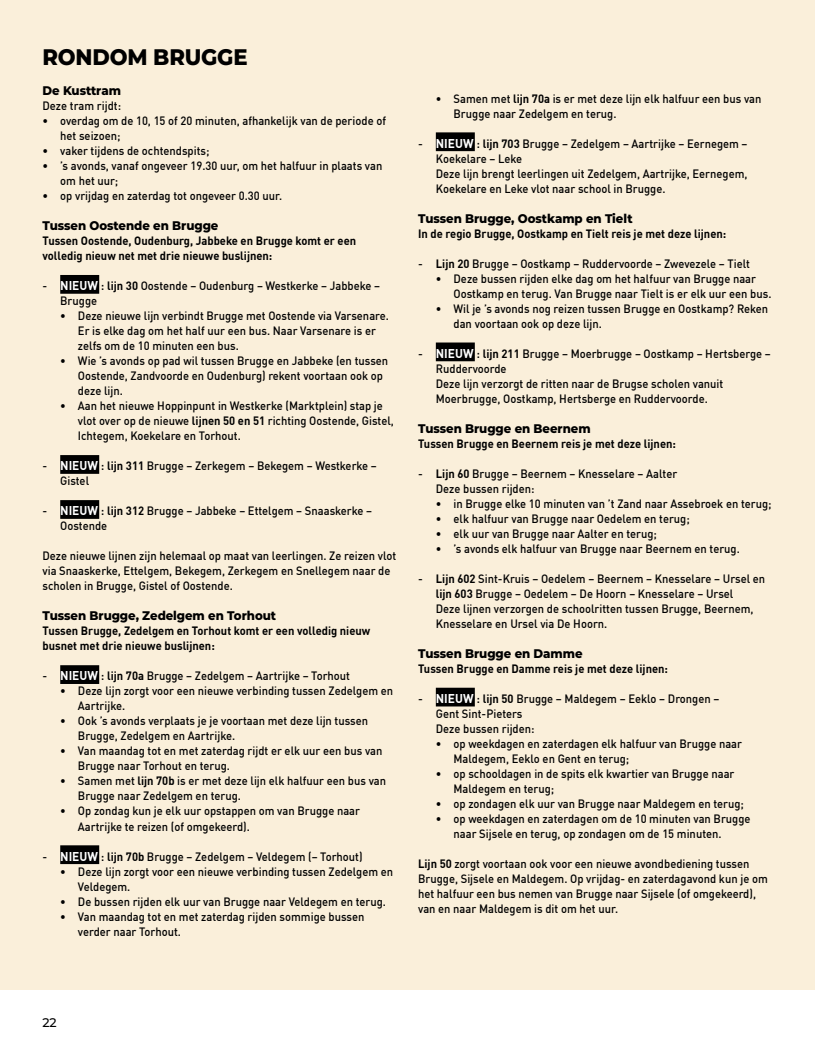
<style>
.page{position:relative;width:815px;height:1053px;background:#fff}
.page>*{position:absolute;margin:0;border:0;box-sizing:border-box;transform-origin:0 0}
.t1{font:800 22.5px "Montserrat";letter-spacing:-.01em;color:#000;scale:.94 1}
.t2{font:800 12.5px "Montserrat";letter-spacing:-.005em;color:#000;scale:.94 1}
.t3{font:500 12.5px "Montserrat";color:#000}
.t4{font:500 11.88px/15px "DIN Offc Pro";color:#000;scale:.94 1}
.t5{font:500 11.88px/15px "DIN Offc Pro";color:#000;scale:.95 1}
.t6{font:700 11.88px/15px "DIN Offc Pro";color:#000;scale:.94 1}
.s1{font-weight:700;font-size:12.5px;color:#fff}
.s2{font-size:12.5px}
.s3{font-weight:700}
</style>
<div class="page">
<div style="left:0;top:0;width:815px;height:989px;background:#faefda"></div>
<div style="left:60px;top:275px;width:39px;height:19px;background:#000"></div>
<div style="left:60px;top:455px;width:39px;height:19px;background:#000"></div>
<div style="left:60px;top:500px;width:39px;height:19px;background:#000"></div>
<div style="left:60px;top:665px;width:39px;height:19px;background:#000"></div>
<div style="left:60px;top:845px;width:39px;height:19px;background:#000"></div>
<div style="left:436px;top:132px;width:39px;height:19px;background:#000"></div>
<div style="left:436px;top:342px;width:39px;height:19px;background:#000"></div>
<div style="left:436px;top:687px;width:39px;height:19px;background:#000"></div>
<h1 class="t1" style="left:43px;top:41px;width:220px">RONDOM BRUGGE</h1>
<p class="t2" style="left:43px;top:81px;width:85px">De Kusttram</p>
<p class="t4" style="left:43px;top:97px;width:85px">Deze tram rijdt:</p>
<p class="t4" style="left:60px;top:112px;width:348px;text-indent:-18px">• overdag om de 10, 15 of 20 minuten, afhankelijk van de periode of het seizoen;</p>
<p class="t4" style="left:43px;top:142px;width:179px">• vaker tijdens de ochtendspits;</p>
<p class="t4" style="left:60px;top:157px;width:344px;text-indent:-18px">• ’s avonds, vanaf ongeveer 19.30 uur, om het halfuur in plaats van om het uur;</p>
<p class="t4" style="left:43px;top:187px;width:257px">• op vrijdag en zaterdag tot ongeveer 0.30 uur.</p>
<p class="t2" style="left:43px;top:216px;width:189px">Tussen Oostende en Brugge</p>
<p class="t6" style="left:43px;top:232px;width:335px">Tussen Oostende, Oudenburg, Jabbeke en Brugge komt er een volledig nieuw net met drie nieuwe buslijnen:</p>
<p class="t5" style="left:60px;top:277px;width:338px;text-indent:-18px">- <span class="s1">NIEUW</span> <span class="s2">:</span> <span class="s3">lijn 30</span> Oostende – Oudenburg – Westkerke – Jabbeke –<br>Brugge</p>
<p class="t4" style="left:78px;top:307px;width:332px;text-indent:-18px">• Deze nieuwe lijn verbindt Brugge met Oostende via Varsenare.<br>Er is elke dag om het half uur een bus. Naar Varsenare is er zelfs om de 10 minuten een bus.</p>
<p class="t4" style="left:78px;top:352px;width:332px;text-indent:-18px">• Wie ’s avonds op pad wil tussen Brugge en Jabbeke (en tussen<br>Oostende, Zandvoorde en Oudenburg) rekent voortaan ook op deze lijn.</p>
<p class="t4" style="left:78px;top:397px;width:338px;text-indent:-18px">• Aan het nieuwe Hoppinpunt in Westkerke (Marktplein) stap je vlot over op de nieuwe <span class="s3">lijnen 50 en 51</span> richting Oostende, Gistel,<br>Ichtegem, Koekelare en Torhout.</p>
<p class="t5" style="left:60px;top:457px;width:335px;text-indent:-18px">- <span class="s1">NIEUW</span> <span class="s2">:</span> <span class="s3">lijn 311</span> Brugge – Zerkegem – Bekegem – Westkerke –<br>Gistel</p>
<p class="t5" style="left:60px;top:502px;width:330px;text-indent:-18px">- <span class="s1">NIEUW</span> <span class="s2">:</span> <span class="s3">lijn 312</span> Brugge – Jabbeke – Ettelgem – Snaaskerke –<br>Oostende</p>
<p class="t4" style="left:43px;top:547px;width:378px">Deze nieuwe lijnen zijn helemaal op maat van leerlingen. Ze reizen vlot via Snaaskerke, Ettelgem, Bekegem, Zerkegem en Snellegem naar de scholen in Brugge, Gistel of Oostende.</p>
<p class="t2" style="left:43px;top:606px;width:250px">Tussen Brugge, Zedelgem en Torhout</p>
<p class="t6" style="left:43px;top:622px;width:350px">Tussen Brugge, Zedelgem en Torhout komt er een volledig nieuw busnet met drie nieuwe buslijnen:</p>
<p class="t5" style="left:43px;top:667px;width:325px">- <span class="s1">NIEUW</span> <span class="s2">:</span> <span class="s3">lijn 70a</span> Brugge – Zedelgem – Aartrijke – Torhout</p>
<p class="t4" style="left:78px;top:682px;width:337px;text-indent:-18px">• Deze lijn zorgt voor een nieuwe verbinding tussen Zedelgem en<br>Aartrijke.</p>
<p class="t4" style="left:78px;top:712px;width:310px;text-indent:-18px">• Ook ’s avonds verplaats je je voortaan met deze lijn tussen<br>Brugge, Zedelgem en Aartrijke.</p>
<p class="t4" style="left:78px;top:742px;width:325px;text-indent:-18px">• Van maandag tot en met zaterdag rijdt er elk uur een bus van<br>Brugge naar Torhout en terug.</p>
<p class="t4" style="left:78px;top:772px;width:329px;text-indent:-18px">• Samen met <span class="s3">lijn 70b</span> is er met deze lijn elk halfuur een bus van<br>Brugge naar Zedelgem en terug.</p>
<p class="t4" style="left:78px;top:802px;width:302px;text-indent:-18px">• Op zondag kun je elk uur opstappen om van Brugge naar<br>Aartrijke te reizen (of omgekeerd).</p>
<p class="t5" style="left:43px;top:847px;width:338px">- <span class="s1">NIEUW</span> <span class="s2">:</span> <span class="s3">lijn 70b</span> Brugge – Zedelgem – Veldegem (– Torhout)</p>
<p class="t4" style="left:78px;top:862px;width:337px;text-indent:-18px">• Deze lijn zorgt voor een nieuwe verbinding tussen Zedelgem en<br>Veldegem.</p>
<p class="t4" style="left:60px;top:892px;width:348px">• De bussen rijden elk uur van Brugge naar Veldegem en terug.</p>
<p class="t4" style="left:78px;top:907px;width:306px;text-indent:-18px">• Van maandag tot en met zaterdag rijden sommige bussen verder naar Torhout.</p>
<p class="t4" style="left:454px;top:89px;width:329px;text-indent:-18px">• Samen met <span class="s3">lijn 70a</span> is er met deze lijn elk halfuur een bus van<br>Brugge naar Zedelgem en terug.</p>
<p class="t5" style="left:436px;top:134px;width:330px;text-indent:-18px">- <span class="s1">NIEUW</span> <span class="s2">:</span> <span class="s3">lijn 703</span> Brugge – Zedelgem – Aartrijke – Eernegem – Koekelare – Leke<br>Deze lijn brengt leerlingen uit Zedelgem, Aartrijke, Eernegem, Koekelare en Leke vlot naar school in Brugge.</p>
<p class="t2" style="left:418px;top:209px;width:230px">Tussen Brugge, Oostkamp en Tielt</p>
<p class="t6" style="left:418px;top:224px;width:329px">In de regio Brugge, Oostkamp en Tielt reis je met deze lijnen:</p>
<p class="t4" style="left:418px;top:254px;width:355px">- <span class="s3">Lijn 20</span> Brugge – Oostkamp – Ruddervoorde – Zwevezele – Tielt</p>
<p class="t4" style="left:454px;top:269px;width:340px;text-indent:-18px">• Deze bussen rijden elke dag om het halfuur van Brugge naar<br>Oostkamp en terug. Van Brugge naar Tielt is er elk uur een bus.</p>
<p class="t4" style="left:454px;top:299px;width:336px;text-indent:-18px">• Wil je ’s avonds nog reizen tussen Brugge en Oostkamp? Reken dan voortaan ook op deze lijn.</p>
<p class="t5" style="left:436px;top:344px;width:354px;text-indent:-18px">- <span class="s1">NIEUW</span> <span class="s2">:</span> <span class="s3">lijn 211</span> Brugge – Moerbrugge – Oostkamp – Hertsberge – Ruddervoorde<br>Deze lijn verzorgt de ritten naar de Brugse scholen vanuit Moerbrugge, Oostkamp, Hertsberge en Ruddervoorde.</p>
<p class="t2" style="left:418px;top:419px;width:185px">Tussen Brugge en Beernem</p>
<p class="t6" style="left:418px;top:434px;width:276px">Tussen Brugge en Beernem reis je met deze lijnen:</p>
<p class="t4" style="left:436px;top:464px;width:258px;text-indent:-18px">- <span class="s3">Lijn 60</span> Brugge – Beernem – Knesselare – Aalter<br>Deze bussen rijden:</p>
<p class="t4" style="left:436px;top:494px;width:359px">• in Brugge elke 10 minuten van ’t Zand naar Assebroek en terug;</p>
<p class="t4" style="left:436px;top:509px;width:272px">• elk halfuur van Brugge naar Oedelem en terug;</p>
<p class="t4" style="left:436px;top:524px;width:237px">• elk uur van Brugge naar Aalter en terug;</p>
<p class="t4" style="left:436px;top:539px;width:325px">• ’s avonds elk halfuur van Brugge naar Beernem en terug.</p>
<p class="t4" style="left:436px;top:569px;width:352px;text-indent:-18px">- <span class="s3">Lijn 602</span> Sint-Kruis – Oedelem – Beernem – Knesselare – Ursel en <span class="s3">lijn 603</span> Brugge – Oedelem – De Hoorn – Knesselare – Ursel<br>Deze lijnen verzorgen de schoolritten tussen Brugge, Beernem, Knesselare en Ursel via De Hoorn.</p>
<p class="t2" style="left:418px;top:644px;width:177px">Tussen Brugge en Damme</p>
<p class="t6" style="left:418px;top:659px;width:267px">Tussen Brugge en Damme reis je met deze lijnen:</p>
<p class="t5" style="left:436px;top:689px;width:300px;text-indent:-18px">- <span class="s1">NIEUW</span> <span class="s2">:</span> <span class="s3">lijn 50</span> Brugge – Maldegem – Eeklo – Drongen –<br>Gent Sint-Pieters<br>Deze bussen rijden:</p>
<p class="t4" style="left:454px;top:734px;width:308px;text-indent:-18px">• op weekdagen en zaterdagen elk halfuur van Brugge naar<br>Maldegem, Eeklo en Gent en terug;</p>
<p class="t4" style="left:454px;top:764px;width:300px;text-indent:-18px">• op schooldagen in de spits elk kwartier van Brugge naar<br>Maldegem en terug;</p>
<p class="t4" style="left:436px;top:794px;width:329px">• op zondagen elk uur van Brugge naar Maldegem en terug;</p>
<p class="t4" style="left:454px;top:809px;width:317px;text-indent:-18px">• op weekdagen en zaterdagen om de 10 minuten van Brugge naar Sijsele en terug, op zondagen om de 15 minuten.</p>
<p class="t4" style="left:418px;top:854px;width:374px"><span class="s3">Lijn 50</span> zorgt voortaan ook voor een nieuwe avondbediening tussen Brugge, Sijsele en Maldegem. Op vrijdag- en zaterdagavond kun je om het halfuur een bus nemen van Brugge naar Sijsele (of omgekeerd), van en naar Maldegem is dit om het uur.</p>
<p class="t3" style="left:43px;top:1013px;width:16px">22</p>
</div>
